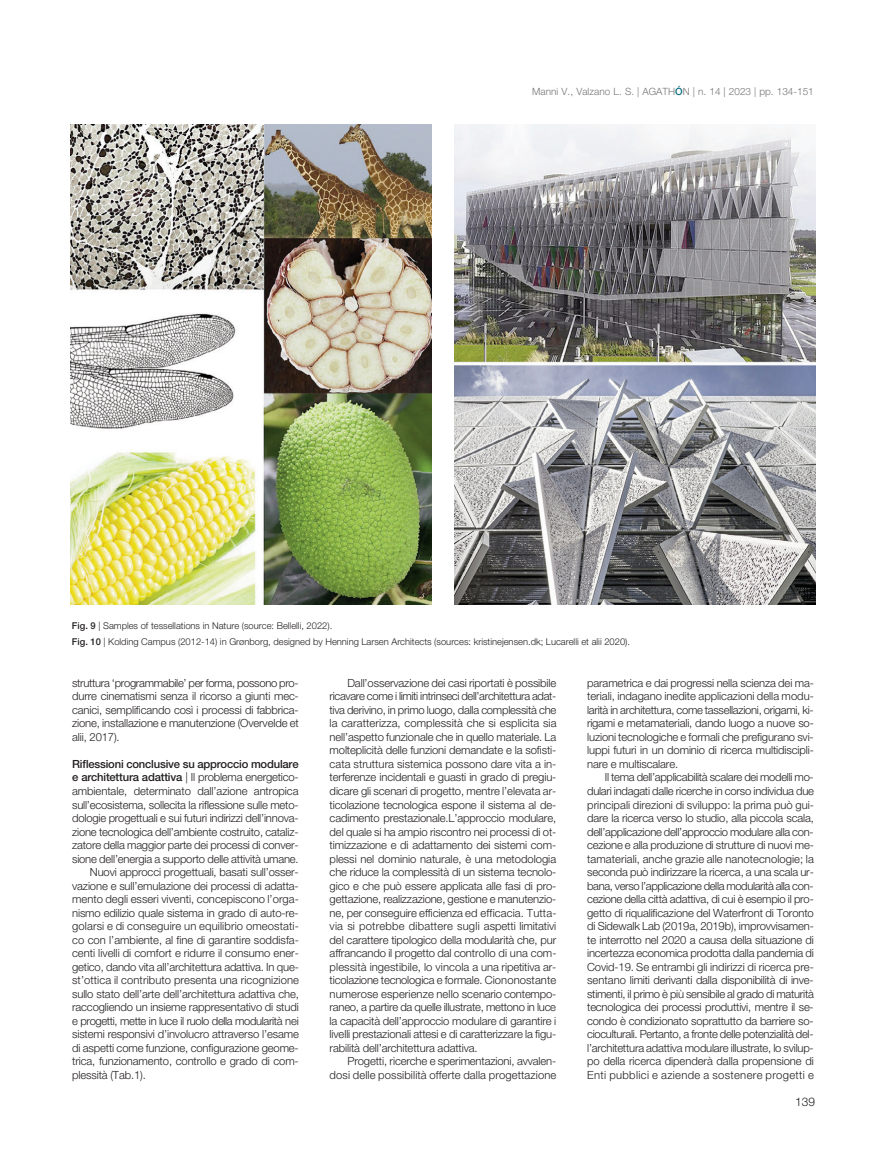
<style>
.page{position:relative;width:886px;height:1170px;background:#fff}
.page>*{position:absolute;margin:0;border:0;box-sizing:border-box;transform-origin:0 0}
.t1{font:300 11.88px "Helvetica Neue LT Std";color:#231f20}
.t2{font:300 11.25px/13.5px "Helvetica Neue LT Std";letter-spacing:-.01em;color:#231f20;text-align:justify}
.t3{font:300 11.25px/13.5px "Helvetica Neue LT Std";letter-spacing:.01em;color:#231f20;text-align:right}
.t4{font:300 11.25px "Helvetica Neue LT Std";letter-spacing:-.035em;color:#231f20}
.t5{font:500 11.25px "Helvetica Neue LT Std";letter-spacing:-.015em;color:#231f20}
.t6{font:300 10px "Helvetica Neue LT Std";color:#777574}
.t7{font:300 9.38px/15.8px "Helvetica Neue LT Std";color:#231f20}
.s1{font-weight:500;color:#096e7c}
.s2{font-weight:500}
</style>
<div class="page">
<img style="left:71px;top:124px;width:360px;height:481px">
<img style="left:455px;top:124px;width:360px;height:481px">
<p class="t6" style="left:532px;top:88px;width:283px">Manni V., Valzano L. S. | AGATH<span class="s1">Ó</span>N | n. 14 | 2023 | pp. 134-151</p>
<p class="t7" style="left:72px;top:618px;width:559px"><span class="s2">Fig. 9</span> | Samples of tessellations in Nature (source: Bellelli, 2022).<br><span class="s2">Fig. 10</span> | Kolding Campus (2012-14) in Grønborg, designed by Henning Larsen Architects (sources: kristinejensen.dk; Lucarelli et alii 2020).</p>
<p class="t2" style="left:72px;top:677px;width:228px">struttura ‘programmabile’ per forma, possono pro&shy;durre cinematismi senza il ricorso a giunti mec&shy;canici, semplificando così i processi di fabbrica&shy;zione, installazione e manutenzione (Overvelde et alii, 2017).</p>
<p class="t5" style="left:72px;top:759px;width:228px">Riflessioni conclusive su approccio modulare</p>
<p class="t2" style="left:72px;top:771px;width:228px"><span class="s2">e architettura adattiva</span> | Il problema energetico-</p>
<p class="t2" style="left:72px;top:785px;width:228px">ambientale, determinato dall’azione antropica</p>
<p class="t2" style="left:72px;top:798px;width:228px">sull’ecosistema, sollecita la riflessione sulle meto-</p>
<p class="t2" style="left:72px;top:812px;width:228px">dologie progettuali e sui futuri indirizzi dell’innova-</p>
<p class="t2" style="left:72px;top:825px;width:228px">zione tecnologica dell’ambiente costruito, cataliz-</p>
<p class="t2" style="left:72px;top:839px;width:228px">zatore della maggior parte dei processi di conver-</p>
<p class="t2" style="left:72px;top:852px;width:228px">sione dell’energia a supporto delle attività umane.</p>
<p class="t2" style="left:90px;top:866px;width:210px">Nuovi approcci progettuali, basati sull’osser-</p>
<p class="t2" style="left:72px;top:879px;width:228px">vazione e sull’emulazione dei processi di adatta-</p>
<p class="t2" style="left:72px;top:893px;width:228px">mento degli esseri viventi, concepiscono l’orga-</p>
<p class="t2" style="left:72px;top:906px;width:228px">nismo edilizio quale sistema in grado di auto-re-</p>
<p class="t3" style="left:72px;top:920px;width:228px">golarsi e di conseguire un equilibrio omeostati-</p>
<p class="t2" style="left:72px;top:933px;width:228px">co con l’ambiente, al fine di garantire soddisfa-</p>
<p class="t2" style="left:72px;top:947px;width:228px">centi livelli di comfort e ridurre il consumo ener-</p>
<p class="t2" style="left:72px;top:960px;width:228px">getico, dando vita all’architettura adattiva. In que-</p>
<p class="t2" style="left:72px;top:974px;width:228px">st’ottica il contributo presenta una ricognizione</p>
<p class="t2" style="left:72px;top:987px;width:228px">sullo stato dell’arte dell’architettura adattiva che,</p>
<p class="t2" style="left:72px;top:1001px;width:228px">raccogliendo un insieme rappresentativo di studi</p>
<p class="t4" style="left:72px;top:1016px;width:228px">e progetti, mette in luce il ruolo della modularità nei</p>
<p class="t2" style="left:72px;top:1028px;width:228px">sistemi responsivi d’involucro attraverso l’esame</p>
<p class="t2" style="left:72px;top:1041px;width:228px">di aspetti come funzione, configurazione geome-</p>
<p class="t2" style="left:72px;top:1055px;width:228px">trica, funzionamento, controllo e grado di com-</p>
<p class="t2" style="left:72px;top:1068px;width:75px">plessità (Tab.1).</p>
<p class="t2" style="left:330px;top:677px;width:228px;text-indent:18px">Dall’osservazione dei casi riportati è possibile ricavare come i limiti intrinseci dell’architettura adat&shy;tiva derivino, in primo luogo, dalla complessità che la caratterizza, complessità che si esplicita sia nell’aspetto funzionale che in quello materiale. La molteplicità delle funzioni demandate e la sofisti&shy;cata struttura sistemica possono dare vita a in&shy;terferenze incidentali e guasti in grado di pregiu&shy;dicare gli scenari di progetto, mentre l’elevata ar&shy;ticolazione tecnologica espone il sistema al de&shy;cadimento prestazionale.L’approccio modulare, del quale si ha ampio riscontro nei processi di ot&shy;timizzazione e di adattamento dei sistemi com&shy;plessi nel dominio naturale, è una metodologia che riduce la complessità di un sistema tecnolo&shy;gico e che può essere applicata alle fasi di pro&shy;gettazione, realizzazione, gestione e manutenzio&shy;ne, per conseguire efficienza ed efficacia. Tutta&shy;via si potrebbe dibattere sugli aspetti limitativi del carattere tipologico della modularità che, pur affrancando il progetto dal controllo di una com&shy;plessità ingestibile, lo vincola a una ripetitiva ar&shy;ticolazione tecnologica e formale. Ciononostante numerose esperienze nello scenario contempo&shy;raneo, a partire da quelle illustrate, mettono in luce la capacità dell’approccio modulare di garantire i livelli prestazionali attesi e di caratterizzare la figu&shy;rabilità dell’architettura adattiva.</p>
<p class="t3" style="left:330px;top:1055px;width:228px">Progetti, ricerche e sperimentazioni, avvalen&shy;dosi delle possibilità offerte dalla progettazione</p>
<p class="t2" style="left:587px;top:677px;width:228px">parametrica e dai progressi nella scienza dei ma&shy;teriali, indagano inedite applicazioni della modu&shy;larità in architettura, come tassellazioni, origami, ki&shy;rigami e metamateriali, dando luogo a nuove so&shy;luzioni tecnologiche e formali che prefigurano svi&shy;luppi futuri in un dominio di ricerca multidiscipli&shy;nare e multiscalare.</p>
<p class="t2" style="left:587px;top:771px;width:228px;text-indent:18px">Il tema dell’applicabilità scalare dei modelli mo&shy;dulari indagati dalle ricerche in corso individua due principali direzioni di sviluppo: la prima può gui&shy;dare la ricerca verso lo studio, alla piccola scala, dell’applicazione dell’approccio modulare alla con&shy;cezione e alla produzione di strutture di nuovi me&shy;tamateriali, anche grazie alle nanotecnologie; la seconda può indirizzare la ricerca, a una scala ur&shy;bana, verso l’applicazione della modularità alla con&shy;cezione della città adattiva, di cui è esempio il pro&shy;getto di riqualificazione del Waterfront di Toronto di Sidewalk Lab (2019a, 2019b), improvvisamen&shy;te interrotto nel 2020 a causa della situazione di incertezza economica prodotta dalla pandemia di Covid-19. Se entrambi gli indirizzi di ricerca pre&shy;sentano limiti derivanti dalla disponibilità di inve&shy;stimenti, il primo è più sensibile al grado di maturità tecnologica dei processi produttivi, mentre il se&shy;condo è condizionato soprattutto da barriere so&shy;cioculturali. Pertanto, a fronte delle potenzialità del&shy;l’architettura adattiva modulare illustrate, lo svilup&shy;po della ricerca dipenderà dalla propensione di Enti pubblici e aziende a sostenere progetti e</p>
<p class="t1" style="left:795px;top:1097px;width:21px">139</p>
</div>
